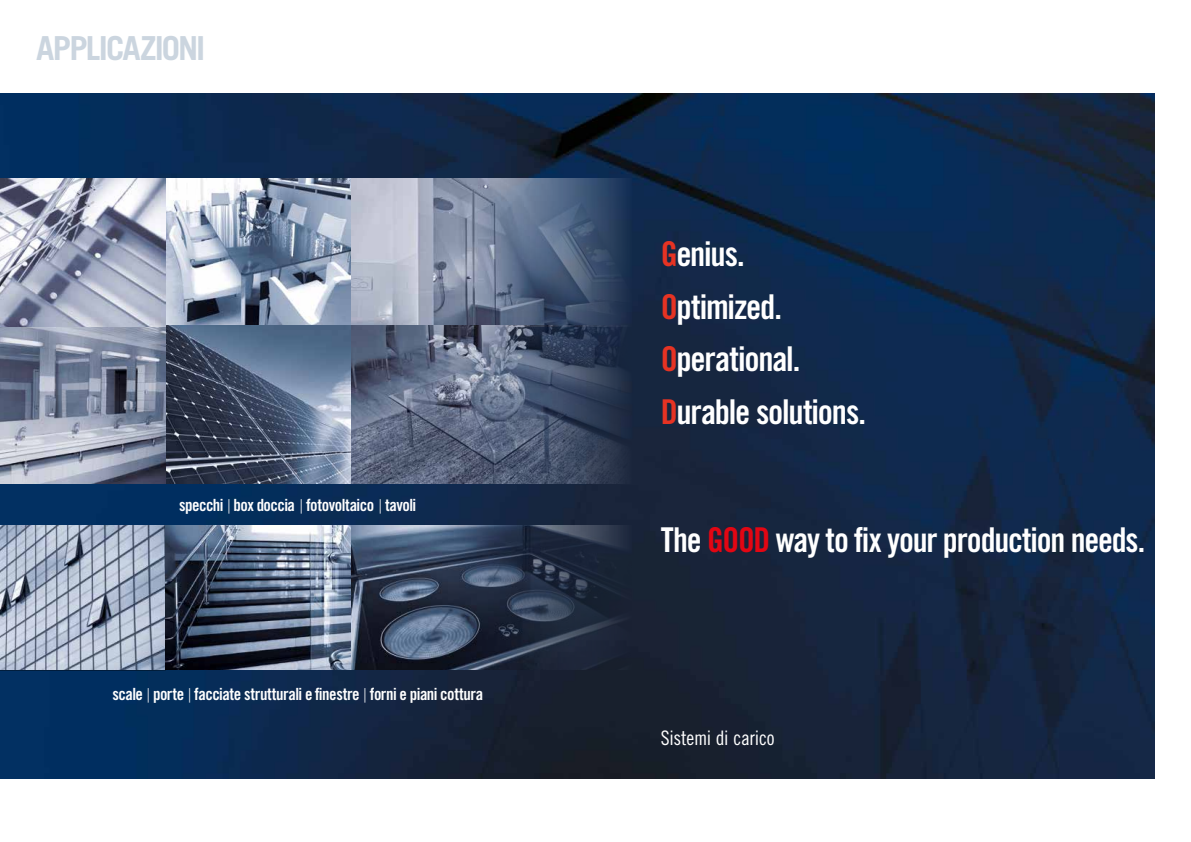
<style>
.page{position:relative;width:1191px;height:842px;background:#fff}
.page>*{position:absolute;margin:0;border:0;box-sizing:border-box;transform-origin:0 0}
.t1{font:34.2px/52.4px "Trade Gothic LT Std Bd Cn 20";letter-spacing:-.035em;color:#fff}
.t2{font:700 33.1px "Trade Gothic LT Std";letter-spacing:-.055em;color:#cbd5df}
.t3{font:20px "Trade Gothic LT Std Cn 18";letter-spacing:-.01em;color:#fff}
.t4{font:16.8px "Trade Gothic LT Std Bd Cn 20";letter-spacing:-.03em;color:#fff}
.s1{font-family:"Trade Gothic LT Std Cn 18 Obl";font-size:13px}
.s2{color:#e63323}
.s3{color:#e30613}
</style>
<div class="page">
<img style="left:0;top:94px;width:1154px;height:685px">
<img style="left:0;top:525px;width:631px;height:145px">
<img style="left:165px;top:179px;width:186px;height:146px">
<img style="left:165px;top:325px;width:186px;height:158px">
<img style="left:0;top:326px;width:165px;height:157px">
<img style="left:351px;top:179px;width:280px;height:146px">
<svg style="left:351px;top:525px;width:280px;height:144px;background:#344056"></svg>
<svg style="left:351px;top:325px;width:280px;height:158px;background:#4f5b73"></svg>
<img style="left:0;top:179px;width:165px;height:147px">
<h2 class="t2" style="left:36px;top:28px;width:171px">APPLICAZIONI</h2>
<p class="t4" style="left:179px;top:495px;width:238px">specchi <span class="s1">|</span> box doccia <span class="s1">|</span> fotovoltaico <span class="s1">|</span> tavoli</p>
<p class="t4" style="left:112px;top:684px;width:372px">scale <span class="s1">|</span> porte <span class="s1">|</span> facciate strutturali e finestre <span class="s1">|</span> forni e piani cottura</p>
<h1 class="t1" style="left:660px;top:228px;width:207px"><span class="s2">G</span>enius.<br><span class="s2">O</span>ptimized.<br><span class="s2">O</span>perational.<br><span class="s2">D</span>urable solutions.</h1>
<h1 class="t1" style="left:660px;top:514px;width:486px">The <span class="s3">GOOD</span> way to fix your production needs.</h1>
<p class="t3" style="left:660px;top:726px;width:115px">Sistemi di carico</p>
</div>
